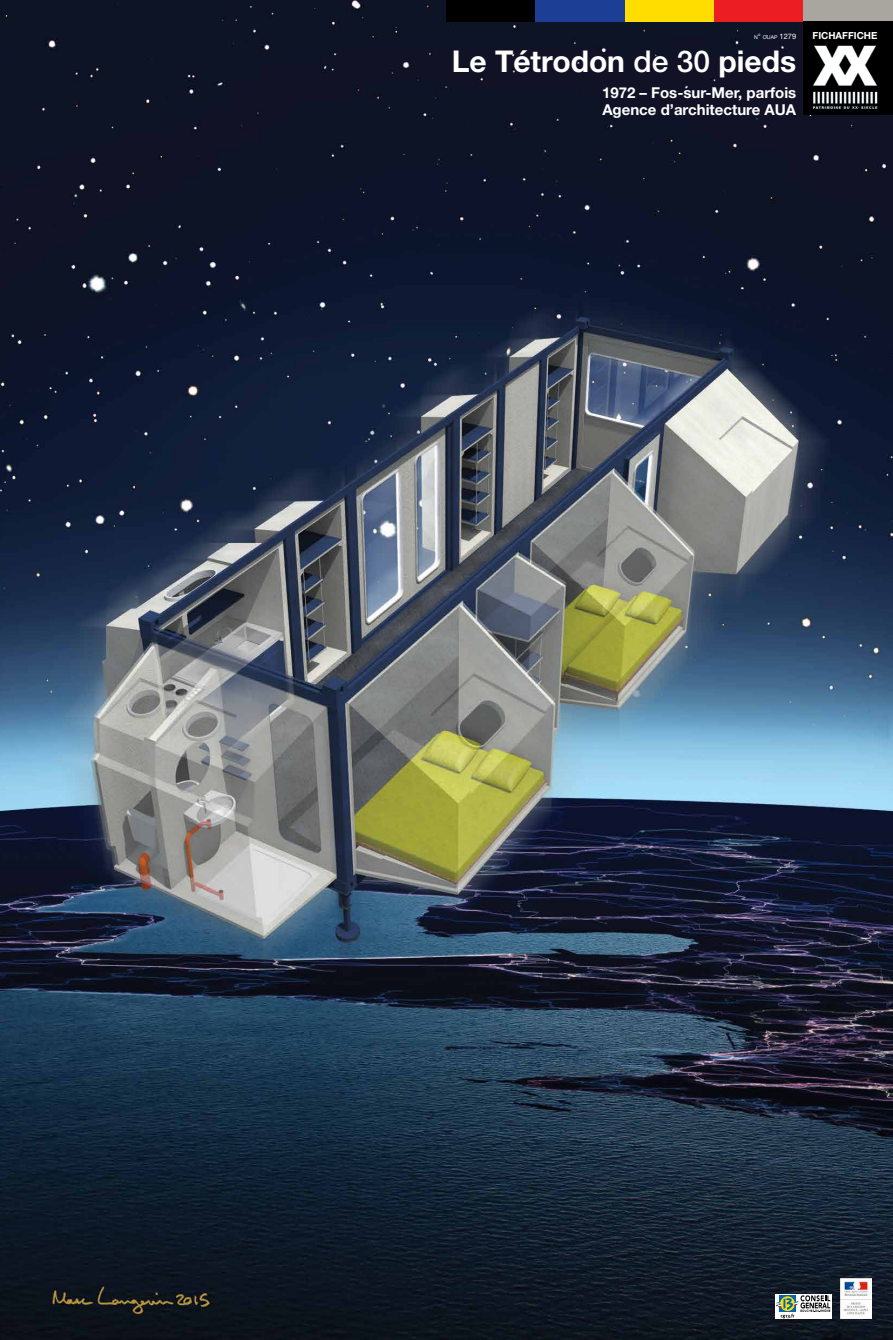
<style>
.page{position:relative;width:893px;height:1340px;background:#fff}
.page>*{position:absolute;margin:0;border:0;box-sizing:border-box;transform-origin:0 0}
.t1{font:700 30px "Helvetica Neue";color:#fff}
.t2{font:700 15px/17.2px "Helvetica Neue";color:#fff}
.t3{font:700 9.75px "Helvetica Neue";color:#fff}
.t4{font:5.25px "Helvetica Neue";color:#fff}
.s1{font-size:7.5px}
.s2{font-weight:500}
</style>
<div class="page">
<img style="left:0;top:0;width:893px;height:1339px">
<div style="left:446px;top:0;width:90px;height:21px;background:#000"></div>
<div style="left:536px;top:0;width:89px;height:21px;background:#1c3e94"></div>
<div style="left:625px;top:0;width:89px;height:21px;background:#fd0"></div>
<div style="left:714px;top:0;width:90px;height:21px;background:#ed1d24"></div>
<div style="left:804px;top:0;width:89px;height:21px;background:#a9a6a0"></div>
<div style="left:804px;top:21px;width:89px;height:94px;background:#000"></div>
<img style="left:812px;top:45px;width:66px;height:64px">
<img style="left:840px;top:1278px;width:32px;height:40px">
<div style="left:775px;top:1294px;width:56px;height:24px;background:#fff"></div>
<svg style="left:776px;top:1295px;width:54px;height:23px"></svg>
<p class="t4" style="left:754px;top:34px;width:44px">N<span class="s1">°</span> OUAP <span class="s1">1279</span></p>
<p class="t3" style="left:813px;top:29px;width:66px">FICHAFFICHE</p>
<h1 class="t1" style="left:452px;top:43px;width:346px">Le Tétrodon <span class="s2">de 30</span> pieds</h1>
<p class="t2" style="left:602px;top:83px;width:196px">1972 – Fos-sur-Mer, parfois<br>Agence d’architecture AUA</p>
</div>
